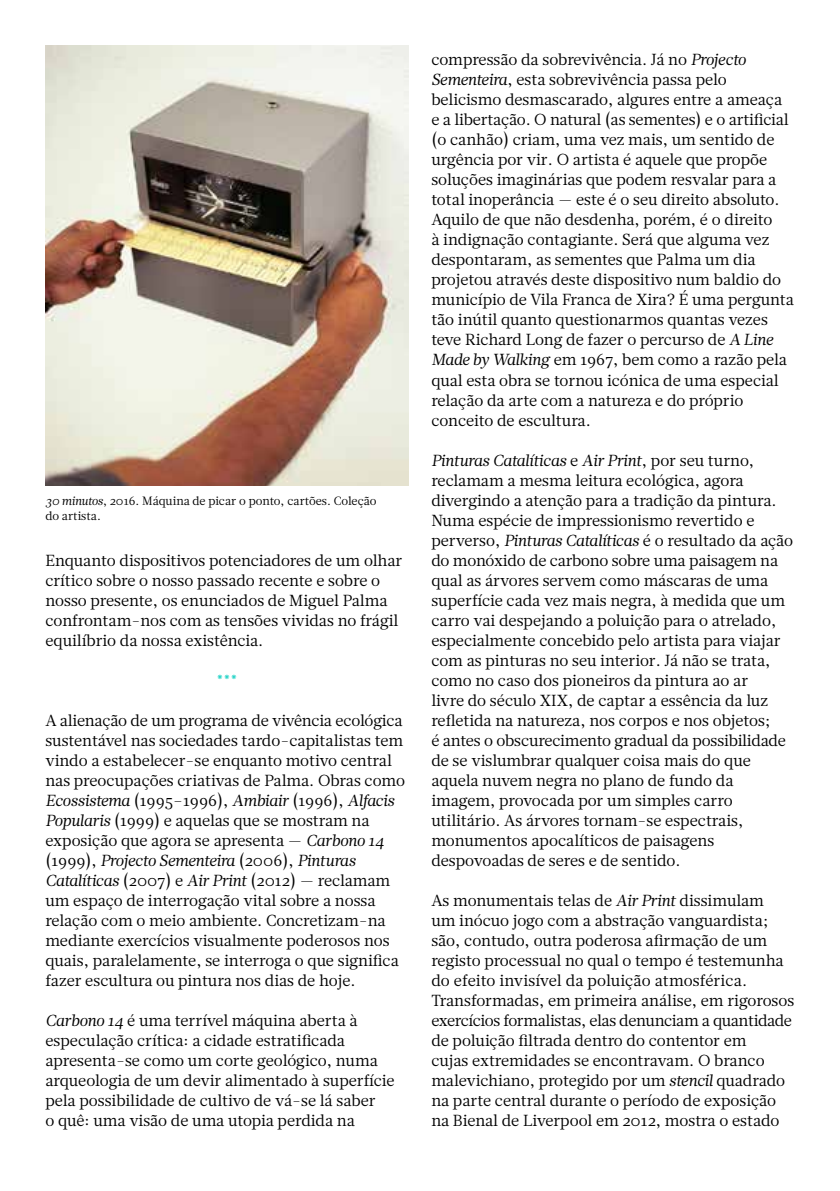
<style>
.page{position:relative;width:840px;height:1191px;background:#fff}
.page>*{position:absolute;margin:0;border:0;box-sizing:border-box;transform-origin:0 0}
.t1{font:16px/20px "Glosa Text";letter-spacing:-.01em;color:#000}
.t2{font:16px "Glosa Text";color:#00ccbe}
.t3{font:12px/15px "Glosa";color:#000}
.s1{font-style:italic}
</style>
<div class="page">
<img style="left:45px;top:45px;width:363px;height:440px">
<p class="t3" style="left:45px;top:493px;width:332px"><span class="s1">30 minutos</span>, 2016. Máquina de picar o ponto, cartões. Coleção do artista.</p>
<p class="t1" style="left:45px;top:550px;width:358px">Enquanto dispositivos potenciadores de um olhar crítico sobre o nosso passado recente e sobre o nosso presente, os enunciados de Miguel Palma confrontam-nos com as tensões vividas no frágil equilíbrio da nossa existência.</p>
<p class="t2" style="left:216px;top:669px;width:23px">***</p>
<p class="t1" style="left:45px;top:710px;width:361px">A alienação de um programa de vivência ecológica sustentável nas sociedades tardo-capitalistas tem vindo a estabelecer-se enquanto motivo central nas preocupações criativas de Palma. Obras como <span class="s1">Ecossistema</span> (1995–1996), <span class="s1">Ambiair</span> (1996), <span class="s1">Alfacis Popularis</span> (1999) e aquelas que se mostram na exposição que agora se apresenta — <span class="s1">Carbono 14 </span>(1999), <span class="s1">Projecto Sementeira</span> (2006), <span class="s1">Pinturas Catalíticas</span> (2007) e <span class="s1">Air Print</span> (2012) — reclamam um espaço de interrogação vital sobre a nossa relação com o meio ambiente. Concretizam-na mediante exercícios visualmente poderosos nos quais, paralelamente, se interroga o que significa fazer escultura ou pintura nos dias de hoje.</p>
<p class="t1" style="left:45px;top:1010px;width:350px"><span class="s1">Carbono 14</span> é uma terrível máquina aberta à especulação crítica: a cidade estratificada apresenta-se como um corte geológico, numa arqueologia de um devir alimentado à superfície pela possibilidade de cultivo de vá-se lá saber<br>o quê: uma visão de uma utopia perdida na</p>
<p class="t1" style="left:431px;top:50px;width:364px">compressão da sobrevivência. Já no <span class="s1">Projecto Sementeira</span>, esta sobrevivência passa pelo belicismo desmascarado, algures entre a ameaça e a libertação. O natural (as sementes) e o artificial (o canhão) criam, uma vez mais, um sentido de urgência por vir. O artista é aquele que propõe soluções imaginárias que podem resvalar para a total inoperância — este é o seu direito absoluto.<br>Aquilo de que não desdenha, porém, é o direito<br>à indignação contagiante. Será que alguma vez despontaram, as sementes que Palma um dia projetou através deste dispositivo num baldio do município de Vila Franca de Xira? É uma pergunta tão inútil quanto questionarmos quantas vezes teve Richard Long de fazer o percurso de <span class="s1">A Line Made by Walking</span> em 1967, bem como a razão pela qual esta obra se tornou icónica de uma especial relação da arte com a natureza e do próprio conceito de escultura.</p>
<p class="t1" style="left:431px;top:450px;width:363px"><span class="s1">Pinturas Catalíticas</span> e <span class="s1">Air Print</span>, por seu turno, reclamam a mesma leitura ecológica, agora divergindo a atenção para a tradição da pintura.<br>Numa espécie de impressionismo revertido e perverso, <span class="s1">Pinturas Catalíticas</span> é o resultado da ação do monóxido de carbono sobre uma paisagem na qual as árvores servem como máscaras de uma superfície cada vez mais negra, à medida que um carro vai despejando a poluição para o atrelado, especialmente concebido pelo artista para viajar com as pinturas no seu interior. Já não se trata, como no caso dos pioneiros da pintura ao ar<br>livre do século XIX, de captar a essência da luz refletida na natureza, nos corpos e nos objetos;<br>é antes o obscurecimento gradual da possibilidade de se vislumbrar qualquer coisa mais do que aquela nuvem negra no plano de fundo da imagem, provocada por um simples carro utilitário. As árvores tornam-se espectrais, monumentos apocalíticos de paisagens despovoadas de seres e de sentido.</p>
<p class="t1" style="left:431px;top:890px;width:364px">As monumentais telas de <span class="s1">Air Print</span> dissimulam<br>um inócuo jogo com a abstração vanguardista; são, contudo, outra poderosa afirmação de um registo processual no qual o tempo é testemunha do efeito invisível da poluição atmosférica.<br>Transformadas, em primeira análise, em rigorosos exercícios formalistas, elas denunciam a quantidade de poluição filtrada dentro do contentor em<br>cujas extremidades se encontravam. O branco malevichiano, protegido por um <span class="s1">stencil</span> quadrado na parte central durante o período de exposição na Bienal de Liverpool em 2012, mostra o estado</p>
</div>
